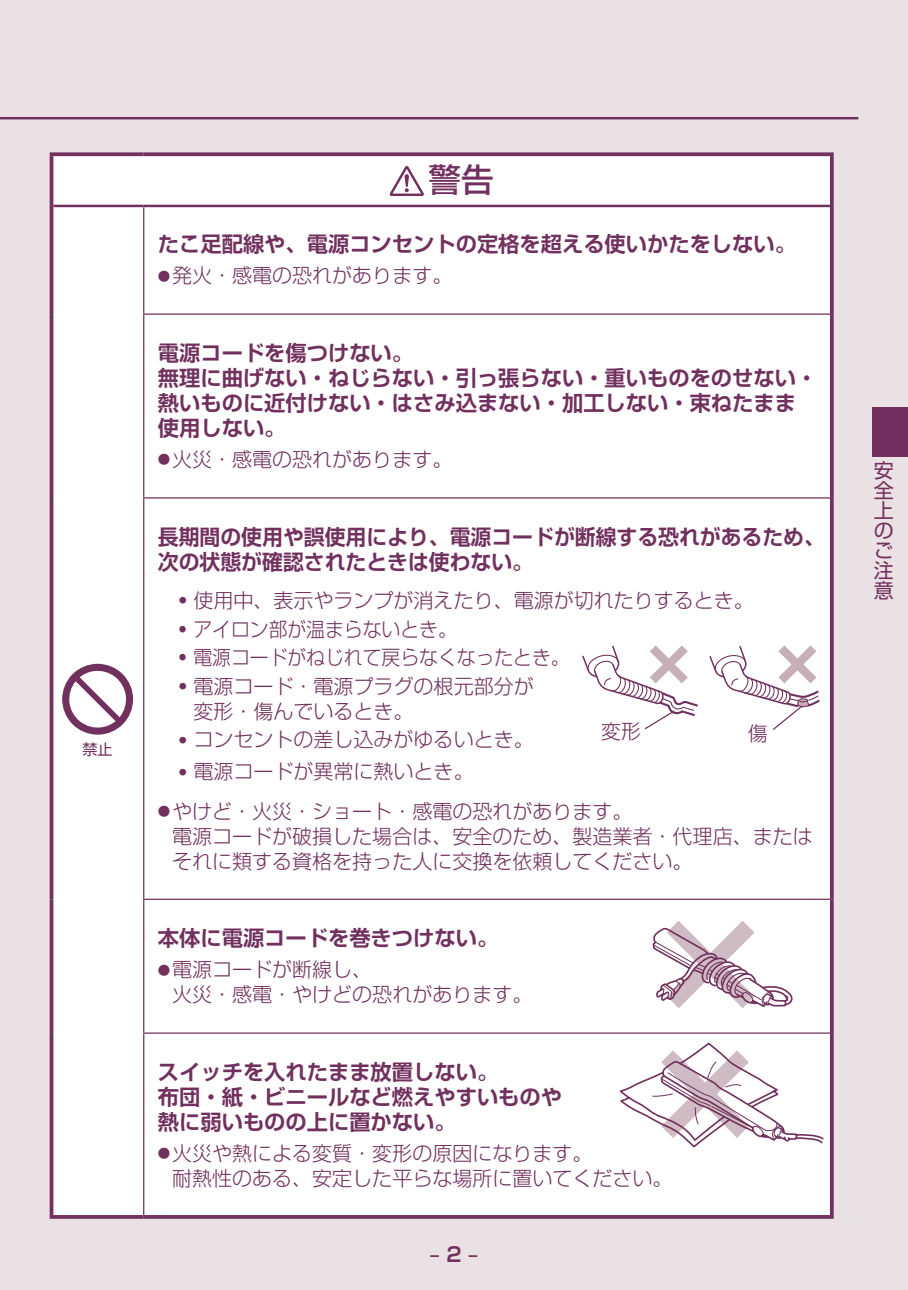
<style>
.page{position:relative;width:908px;height:1290px;background:#fff}
.page>*{position:absolute;margin:0;border:0;box-sizing:border-box;transform-origin:0 0}
.t1{font:500 32.5px "Shin Go Pro";color:#71305e}
.t2{font:700 21.25px/25px "Shin Go Pro De";color:#71305e}
.t3{font:300 20px/25px "Shin Go Pro";color:#71305e}
.t4{font:300 20px "Shin Go Pro";color:#71305e;scale:.94 1}
.t5{font:20px/20px "Shin Go Pro";color:#71305e;text-align:justify}
.t6{font:700 20px "Shin Go Pro De";color:#71305e}
.t7{font:15px "Shin Go Pro";color:#71305e}
.s1{font-size:12.5px}
</style>
<div class="page">
<div style="left:0;top:0;width:907px;height:1290px;background:#eae1e4"></div>
<div style="left:872px;top:407px;width:35px;height:50px;background:#71305e"></div>
<hr style="left:0;top:117px;width:857px;height:2px;background:#71305e">
<div style="left:53px;top:156px;width:776px;height:1059px;background:#fff"></div>
<hr style="left:50px;top:156px;width:3px;height:50px;background:#71305e">
<svg style="left:50px;top:152px;width:94px;height:4px"></svg>
<svg style="left:144px;top:152px;width:689px;height:4px;background:#7c416b"></svg>
<hr style="left:53px;top:205px;width:91px;height:2px;background:#71305e">
<hr style="left:144px;top:205px;width:685px;height:2px;background:#71305e">
<svg style="left:829px;top:156px;width:4px;height:50px"></svg>
<hr style="left:50px;top:206px;width:3px;height:108px;background:#71305e">
<hr style="left:50px;top:314px;width:3px;height:184px;background:#71305e">
<hr style="left:50px;top:498px;width:3px;height:401px;background:#71305e">
<hr style="left:50px;top:899px;width:3px;height:134px;background:#71305e">
<hr style="left:50px;top:1033px;width:3px;height:182px;background:#71305e">
<hr style="left:143px;top:207px;width:1px;height:106px;background:#71305e">
<svg style="left:829px;top:206px;width:4px;height:108px"></svg>
<hr style="left:143px;top:315px;width:1px;height:182px;background:#71305e">
<hr style="left:143px;top:498px;width:1px;height:401px;background:#71305e">
<hr style="left:143px;top:313px;width:686px;height:2px;background:#71305e">
<hr style="left:143px;top:497px;width:686px;height:1px;background:#71305e">
<svg style="left:829px;top:314px;width:4px;height:184px"></svg>
<svg style="left:829px;top:498px;width:4px;height:401px;background:#926184"></svg>
<hr style="left:143px;top:900px;width:1px;height:132px;background:#71305e">
<hr style="left:143px;top:1034px;width:1px;height:181px;background:#71305e">
<hr style="left:143px;top:899px;width:686px;height:1px;background:#71305e">
<svg style="left:829px;top:899px;width:4px;height:134px"></svg>
<svg style="left:829px;top:1033px;width:4px;height:182px"></svg>
<hr style="left:143px;top:1032px;width:686px;height:2px;background:#71305e">
<svg style="left:50px;top:1215px;width:94px;height:4px"></svg>
<svg style="left:144px;top:1215px;width:689px;height:4px;background:#783a65"></svg>
<svg style="left:389px;top:166px;width:34px;height:30px"></svg>
<svg style="left:62px;top:664px;width:71px;height:71px;background:#cdb7c7"></svg>
<svg style="left:582px;top:645px;width:117px;height:85px;background:#f0e9ed"></svg>
<svg style="left:708px;top:645px;width:111px;height:86px;background:#efe8ed"></svg>
<svg style="left:652px;top:921px;width:140px;height:87px;background:#e2d5dd"></svg>
<svg style="left:619px;top:1043px;width:204px;height:104px;background:#eae1e7"></svg>
<p class="t7" style="left:83px;top:737px;width:31px">禁止</p>
<h1 class="t1" style="left:428px;top:153px;width:66px">警告</h1>
<p class="t2" style="left:158px;top:229px;width:639px">たこ足配線や、電源コンセントの定格を超える使いかたをしない。</p>
<p class="t3" style="left:158px;top:261px;width:296px"><span class="s1">●</span>発火・感電の恐れがあります。</p>
<p class="t2" style="left:158px;top:338px;width:660px">電源コードを傷つけない。<br>無理に曲げない・ねじらない・引っ張らない・重いものをのせない・熱いものに近付けない・はさみ込まない・加工しない・束ねたまま使用しない。</p>
<p class="t3" style="left:158px;top:445px;width:296px"><span class="s1">●</span>火災・感電の恐れがあります。</p>
<p class="t2" style="left:158px;top:522px;width:668px">長期間の使用や誤使用により、電源コードが断線する恐れがあるため、次の状態が確認されたときは使わない。</p>
<p class="t3" style="left:179px;top:585px;width:576px"><sup>●</sup> 使用中、表示やランプが消えたり、電源が切れたりするとき。</p>
<p class="t4" style="left:179px;top:612px;width:297px"><sup>●</sup> アイロン部が温まらないとき。</p>
<p class="t4" style="left:179px;top:641px;width:417px"><sup>●</sup> 電源コードがねじれて戻らなくなったとき。</p>
<p class="t3" style="left:193px;top:671px;width:341px;text-indent:-14px"><sup>●</sup> 電源コード・電源プラグの根元部分が変形・傷んでいるとき。</p>
<p class="t3" style="left:179px;top:725px;width:356px"><sup>●</sup> コンセントの差し込みがゆるいとき。</p>
<p class="t3" style="left:179px;top:757px;width:296px"><sup>●</sup> 電源コードが異常に熱いとき。</p>
<p class="t3" style="left:172px;top:796px;width:641px;text-indent:-14px"><span class="s1">●</span>やけど・火災・ショート・感電の恐れがあります。<br>電源コードが破損した場合は、安全のため、製造業者・代理店、またはそれに類する資格を持った人に交換を依頼してください。</p>
<p class="t3" style="left:601px;top:717px;width:42px">変形</p>
<p class="t3" style="left:747px;top:718px;width:21px">傷</p>
<p class="t2" style="left:158px;top:923px;width:341px">本体に電源コードを巻きつけない。</p>
<p class="t3" style="left:172px;top:955px;width:361px;text-indent:-14px"><span class="s1">●</span>電源コードが断線し、<br>火災・感電・やけどの恐れがあります。</p>
<p class="t2" style="left:158px;top:1057px;width:405px">スイッチを入れたまま放置しない。<br>布団・紙・ビニールなど燃えやすいものや熱に弱いものの上に置かない。</p>
<p class="t3" style="left:172px;top:1138px;width:501px;text-indent:-14px"><span class="s1">●</span>火災や熱による変質・変形の原因になります。<br>耐熱性のある、安定した平らな場所に置いてください。</p>
<p class="t6" style="left:429px;top:1238px;width:50px">‒ 2 ‒</p>
<p class="t5" style="left:873px;top:458px;width:21px">安全上のご注意</p>
</div>
